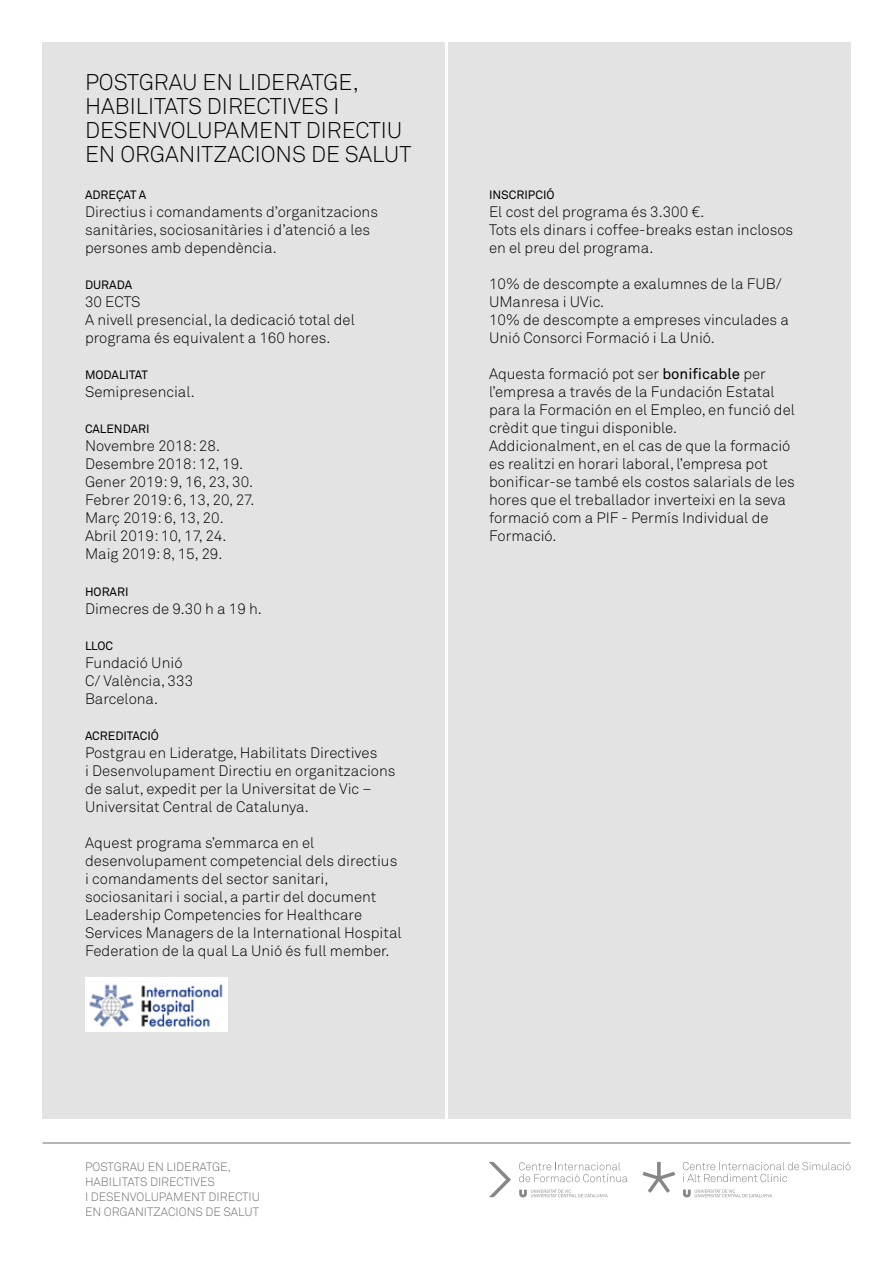
<style>
.page{position:relative;width:893px;height:1276px;background:#fff}
.page>*{position:absolute;margin:0;border:0;box-sizing:border-box;transform-origin:0 0}
.t1{font:300 22.5px/24px "Akkurat";color:#000}
.t2{font:300 15px/18px "Akkurat";color:#000}
.t3{font:300 12px/15px "Akkurat";color:#706f6f}
.t4{font:12px "Akkurat";color:#000}
.s1{font-weight:400}
</style>
<div class="page">
<svg style="left:489px;top:1162px;width:22px;height:35px"></svg>
<svg style="left:519px;top:1189px;width:89px;height:8px"></svg>
<svg style="left:519px;top:1162px;width:108px;height:20px"></svg>
<svg style="left:642px;top:1162px;width:33px;height:30px"></svg>
<svg style="left:683px;top:1189px;width:89px;height:8px"></svg>
<svg style="left:683px;top:1162px;width:167px;height:20px"></svg>
<hr style="left:43px;top:1142px;width:807px;height:1px;background:#706f6f">
<div style="left:43px;top:43px;width:402px;height:1075px;background:#e3e3e3"></div>
<div style="left:448px;top:43px;width:402px;height:1075px;background:#e3e3e3"></div>
<img style="left:85px;top:977px;width:142px;height:54px">
<h1 class="t1" style="left:85px;top:70px;width:328px">POSTGRAU EN LIDERATGE,<br>HABILITATS DIRECTIVES I<br>DESENVOLUPAMENT DIRECTIU<br>EN ORGANITZACIONS DE SALUT</h1>
<p class="t4" style="left:85px;top:188px;width:63px">ADREÇAT A</p>
<p class="t2" style="left:85px;top:203px;width:294px">Directius i comandaments d’organitzacions sanitàries, sociosanitàries i d’atenció a les persones amb dependència.</p>
<p class="t4" style="left:85px;top:278px;width:49px">DURADA</p>
<p class="t2" style="left:85px;top:293px;width:271px">30 ECTS<br>A nivell presencial, la dedicació total del programa és equivalent a 160 hores.</p>
<p class="t4" style="left:85px;top:368px;width:64px">MODALITAT</p>
<p class="t2" style="left:85px;top:383px;width:111px">Semipresencial.</p>
<p class="t4" style="left:85px;top:422px;width:66px">CALENDARI</p>
<p class="t2" style="left:85px;top:437px;width:171px">Novembre 2018: 28.<br>Desembre 2018: 12, 19.<br>Gener 2019: 9, 16, 23, 30.<br>Febrer 2019: 6, 13, 20, 27.<br>Març 2019: 6, 13, 20.<br>Abril 2019: 10, 17, 24.<br>Maig 2019: 8, 15, 29.</p>
<p class="t4" style="left:85px;top:584px;width:45px">HORARI</p>
<p class="t2" style="left:85px;top:599px;width:178px">Dimecres de 9.30 h a 19 h.</p>
<p class="t4" style="left:85px;top:638px;width:30px">LLOC</p>
<p class="t2" style="left:85px;top:653px;width:110px">Fundació Unió<br>C/ València, 333<br>Barcelona.</p>
<p class="t4" style="left:85px;top:728px;width:75px">ACREDITACIÓ</p>
<p class="t2" style="left:85px;top:743px;width:312px">Postgrau en Lideratge, Habilitats Directives<br>i Desenvolupament Directiu en organitzacions de salut, expedit per la Universitat de Vic – Universitat Central de Catalunya.</p>
<p class="t2" style="left:85px;top:833px;width:318px">Aquest programa s’emmarca en el desenvolupament competencial dels directius i comandaments del sector sanitari, sociosanitari i social, a partir del document Leadership Competencies for Healthcare Services Managers de la International Hospital Federation de la qual La Unió és full member.</p>
<p class="t4" style="left:489px;top:188px;width:67px">INSCRIPCIÓ</p>
<p class="t2" style="left:489px;top:203px;width:306px">El cost del programa és 3.300 €.<br>Tots els dinars i coffee-breaks estan inclosos en el preu del programa.</p>
<p class="t2" style="left:489px;top:275px;width:301px">10% de descompte a exalumnes de la FUB/<br>UManresa i UVic.<br>10% de descompte a empreses vinculades a<br>Unió Consorci Formació i La Unió.</p>
<p class="t2" style="left:489px;top:365px;width:307px">Aquesta formació pot ser <span class="s1">bonificable</span> per l’empresa a través de la Fundación Estatal para la Formación en el Empleo, en funció del crèdit que tingui disponible.<br>Addicionalment, en el cas de que la formació es realitzi en horari laboral, l’empresa pot bonificar-se també els costos salarials de les hores que el treballador inverteixi en la seva formació com a PIF - Permís Individual de Formació.</p>
<p class="t3" style="left:85px;top:1159px;width:177px">POSTGRAU EN LIDERATGE,<br>HABILITATS DIRECTIVES<br>I DESENVOLUPAMENT DIRECTIU<br>EN ORGANITZACIONS DE SALUT</p>
</div>
